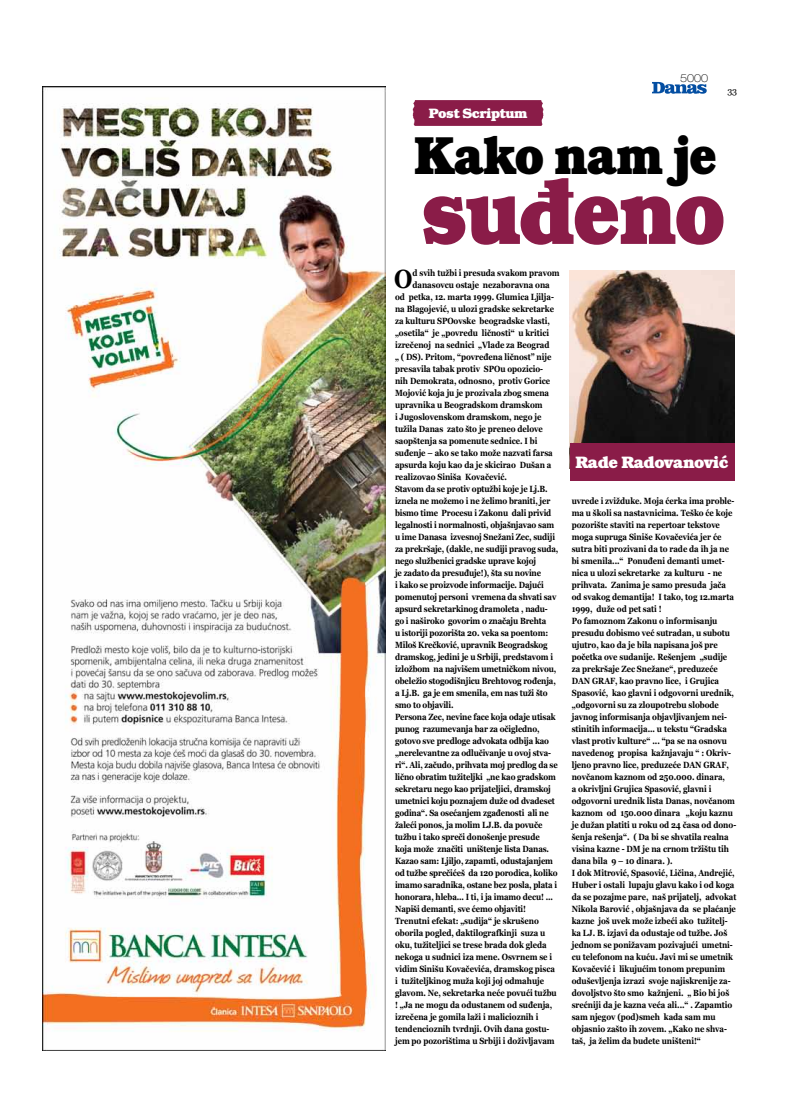
<style>
.page{position:relative;width:794px;height:1106px;background:#fff}
.page>*{position:absolute;margin:0;border:0;box-sizing:border-box;transform-origin:0 0}
.t1{font:900 95px "Bookman Re";letter-spacing:-.025em;color:#8a1c48;scale:.9 1}
.t2{font:900 55px "Bookman Re";letter-spacing:-.025em;color:#000;scale:.9 1}
.t3{font:700 26.3px "Georgia";color:#000;scale:.85 1}
.t4{font:900 17px "Bookman Re";letter-spacing:-.025em;color:#fff}
.t5{font:900 14px "Bookman Re";letter-spacing:-.025em;color:#fff}
.t6{font:100 expanded 10.8px "Helvetica Neue LT Pro";color:#000}
.t7{font:700 9px/12px "Georgia";letter-spacing:-.005em;color:#000;scale:.85 1}
.t8{font:9px "Georgia";color:#000}
</style>
<div class="page">
<img style="left:43px;top:86px;width:342px;height:964px">
<img style="left:569px;top:270px;width:165px;height:173px">
<div style="left:569px;top:443px;width:165px;height:37px;background:#8a1c48"></div>
<svg style="left:412px;top:100px;width:131px;height:26px;background:#8c214c"></svg>
<svg style="left:652px;top:82px;width:54px;height:12px"></svg>
<h3 class="t5" style="left:429px;top:105px;width:100px">Post Scriptum</h3>
<p class="t6" style="left:680px;top:72px;width:30px">5000</p>
<p class="t8" style="left:727px;top:85px;width:11px">33</p>
<h2 class="t2" style="left:414px;top:123px;width:338px">Kako nam je</h2>
<h1 class="t1" style="left:420px;top:155px;width:340px">suðeno</h1>
<h3 class="t3" style="left:394px;top:262px;width:23px">O</h3>
<p class="t7" style="left:412px;top:267px;width:175px">d svih tužbi i presuda svakom pravom</p>
<p class="t7" style="left:412px;top:279px;width:163px">danasovcu ostaje nezaboravna ona</p>
<p class="t7" style="left:395px;top:291px;width:188px">od petka, 12. marta 1999. Glumica Ljilja-</p>
<p class="t7" style="left:395px;top:303px;width:188px">na Blagojević, u ulozi gradske sekretarke</p>
<p class="t7" style="left:395px;top:315px;width:184px">za kulturu SPOovske beogradske vlasti,</p>
<p class="t7" style="left:395px;top:327px;width:183px">„osetila“ je „povredu ličnosti“ u kritici</p>
<p class="t7" style="left:395px;top:339px;width:183px">izrečenoj na sednici „Vlade za Beograd</p>
<p class="t7" style="left:395px;top:351px;width:185px">„ ( DS). Pritom, “povređena ličnost” nije</p>
<p class="t7" style="left:395px;top:363px;width:176px">presavila tabak protiv SPOu opozicio-</p>
<p class="t7" style="left:395px;top:375px;width:184px">nih Demokrata, odnosno, protiv Gorice</p>
<p class="t7" style="left:395px;top:387px;width:183px">Mojović koja ju je prozivala zbog smena</p>
<p class="t7" style="left:395px;top:399px;width:175px">upravnika u Beogradskom dramskom</p>
<p class="t7" style="left:395px;top:411px;width:174px">i Jugoslovenskom dramskom, nego je</p>
<p class="t7" style="left:395px;top:423px;width:175px">tužila Danas zato što je preneo delove</p>
<p class="t7" style="left:395px;top:435px;width:169px">saopštenja sa pomenute sednice. I bi</p>
<p class="t7" style="left:395px;top:447px;width:187px">suđenje – ako se tako može nazvati farsa</p>
<p class="t7" style="left:395px;top:459px;width:185px">apsurda koju kao da je skicirao Dušan a</p>
<p class="t7" style="left:395px;top:471px;width:133px">realizovao Siniša Kovačević.</p>
<p class="t7" style="left:395px;top:483px;width:181px">Stavom da se protiv optužbi koje je Lj.B.</p>
<p class="t7" style="left:395px;top:495px;width:184px">iznela ne možemo i ne želimo braniti, jer</p>
<p class="t7" style="left:395px;top:507px;width:185px">bismo time Procesu i Zakonu dali privid</p>
<p class="t7" style="left:395px;top:519px;width:189px">legalnosti i normalnosti, objašnjavao sam</p>
<p class="t7" style="left:395px;top:531px;width:190px">u ime Danasa izvesnoj Snežani Zec, sudiji</p>
<p class="t7" style="left:395px;top:543px;width:194px">za prekršaje, (dakle, ne sudiji pravog suda,</p>
<p class="t7" style="left:395px;top:555px;width:167px">nego službenici gradske uprave kojoj</p>
<p class="t7" style="left:395px;top:567px;width:173px">je zadato da presuđuje!), šta su novine</p>
<p class="t7" style="left:395px;top:579px;width:176px">i kako se proizvode informacije. Dajući</p>
<p class="t7" style="left:395px;top:591px;width:191px">pomenutoj personi vremena da shvati sav</p>
<p class="t7" style="left:395px;top:603px;width:181px">apsurd sekretarkinog dramoleta , nadu-</p>
<p class="t7" style="left:395px;top:615px;width:179px">go i naširoko govorim o značaju Brehta</p>
<p class="t7" style="left:395px;top:627px;width:182px">u istoriji pozorišta 20. veka sa poentom:</p>
<p class="t7" style="left:395px;top:639px;width:181px">Miloš Krečković, upravnik Beogradskog</p>
<p class="t7" style="left:395px;top:651px;width:187px">dramskog, jedini je u Srbiji, predstavom i</p>
<p class="t7" style="left:395px;top:663px;width:191px">izložbom na najvišem umetničkom nivou,</p>
<p class="t7" style="left:395px;top:675px;width:191px">obeležio stogodišnjicu Brehtovog rođenja,</p>
<p class="t7" style="left:395px;top:687px;width:181px">a Lj.B. ga je em smenila, em nas tuži što</p>
<p class="t7" style="left:395px;top:699px;width:70px">smo to objavili.</p>
<p class="t7" style="left:395px;top:711px;width:190px">Persona Zec, nevine face koja odaje utisak</p>
<p class="t7" style="left:395px;top:723px;width:172px">punog razumevanja bar za očigledno,</p>
<p class="t7" style="left:395px;top:735px;width:183px">gotovo sve predloge advokata odbija kao</p>
<p class="t7" style="left:395px;top:747px;width:185px">„nerelevantne za odlučivanje u ovoj stva-</p>
<p class="t7" style="left:395px;top:759px;width:193px">ri“. Ali, začudo, prihvata moj predlog da se</p>
<p class="t7" style="left:395px;top:771px;width:191px">lično obratim tužiteljki „ne kao gradskom</p>
<p class="t7" style="left:395px;top:783px;width:185px">sekretaru nego kao prijateljici, dramskoj</p>
<p class="t7" style="left:395px;top:795px;width:190px">umetnici koju poznajem duže od dvadeset</p>
<p class="t7" style="left:395px;top:807px;width:182px">godina“. Sa osećanjem zgađenosti ali ne</p>
<p class="t7" style="left:395px;top:819px;width:175px">žaleći ponos, ja molim LJ.B. da povuče</p>
<p class="t7" style="left:395px;top:831px;width:172px">tužbu i tako spreči donošenje presude</p>
<p class="t7" style="left:395px;top:843px;width:183px">koja može značiti uništenje lista Danas.</p>
<p class="t7" style="left:395px;top:855px;width:187px">Kazao sam: Ljiljo, zapamti, odustajanjem</p>
<p class="t7" style="left:395px;top:867px;width:193px">od tužbe sprečićeš da 120 porodica, koliko</p>
<p class="t7" style="left:395px;top:879px;width:192px">imamo saradnika, ostane bez posla, plata i</p>
<p class="t7" style="left:395px;top:891px;width:187px">honorara, hleba... I ti, i ja imamo decu! ...</p>
<p class="t7" style="left:395px;top:903px;width:156px">Napiši demanti, sve ćemo objaviti!</p>
<p class="t7" style="left:395px;top:915px;width:171px">Trenutni efekat: „sudija“ je skrušeno</p>
<p class="t7" style="left:395px;top:927px;width:178px">oborila pogled, daktilografkinji suza u</p>
<p class="t7" style="left:395px;top:939px;width:180px">oku, tužiteljici se trese brada dok gleda</p>
<p class="t7" style="left:395px;top:951px;width:186px">nekoga u sudnici iza mene. Osvrnem se i</p>
<p class="t7" style="left:395px;top:963px;width:190px">vidim Sinišu Kovačevića, dramskog pisca</p>
<p class="t7" style="left:395px;top:975px;width:177px">i tužiteljkinog muža koji joj odmahuje</p>
<p class="t7" style="left:395px;top:987px;width:192px">glavom. Ne, sekretarka neće povući tužbu</p>
<p class="t7" style="left:395px;top:999px;width:186px">! „Ja ne mogu da odustanem od suđenja,</p>
<p class="t7" style="left:395px;top:1011px;width:170px">izrečena je gomila laži i malicioznih i</p>
<p class="t7" style="left:395px;top:1023px;width:183px">tendencioznih tvrdnji. Ovih dana gostu-</p>
<p class="t7" style="left:395px;top:1035px;width:189px">jem po pozorištima u Srbiji i doživljavam</p>
<h3 class="t4" style="left:575px;top:452px;width:154px">Rade Radovanoviæ</h3>
<p class="t7" style="left:572px;top:495px;width:195px">uvrede i zvižduke. Moja ćerka ima proble&shy;ma u školi sa nastavnicima. Teško će koje pozorište staviti na repertoar tekstove moga supruga Siniše Kovačevića jer će sutra biti prozivani da to rade da ih ja ne bi smenila...“ Ponuđeni demanti umet&shy;nica u ulozi sekretarke za kulturu - ne prihvata. Zanima je samo presuda jača od svakog demantija! I tako, tog 12.marta 1999, duže od pet sati !<br>Po famoznom Zakonu o informisanju presudu dobismo već sutradan, u subotu ujutro, kao da je bila napisana još pre početka ove sudanije. Rešenjem „sudije za prekršaje Zec Snežane“, preduzeće DAN GRAF, kao pravno lice, i Grujica Spasović, kao glavni i odgovorni urednik, „odgovorni su za zloupotrebu slobode javnog informisanja objavljivanjem nei&shy;stinitih informacija... u tekstu “Gradska vlast protiv kulture“ ... “pa se na osnovu navedenog propisa kažnjavaju “ : Okriv&shy;ljeno pravno lice, preduzeće DAN GRAF, novčanom kaznom od 250.000. dinara,<br>a okrivljni Grujica Spasović, glavni i odgovorni urednik lista Danas, novčanom kaznom od 150.000 dinara „koju kaznu je dužan platiti u roku od 24 časa od dono&shy;šenja rešenja“. ( Da bi se shvatila realna visina kazne - DM je na crnom tržištu tih dana bila 9 – 10 dinara. ).<br>I dok Mitrović, Spasović, Ličina, Andrejić, Huber i ostali lupaju glavu kako i od koga da se pozajme pare, naš prijatelj, advokat Nikola Barović , objašnjava da se plaćanje kazne još uvek može izbeći ako tužitelj&shy;ka LJ. B. izjavi da odustaje od tužbe. Još jednom se ponižavam pozivajući umetni&shy;cu telefonom na kuću. Javi mi se umetnik Kovačević i likujućim tonom prepunim oduševljenja izrazi svoje najiskrenije za&shy;dovoljstvo što smo kažnjeni. „ Bio bi još srećniji da je kazna veća ali...“ . Zapamtio sam njegov (pod)smeh kada sam mu objasnio zašto ih zovem. „Kako ne shva&shy;taš, ja želim da budete uništeni!“</p>
</div>
